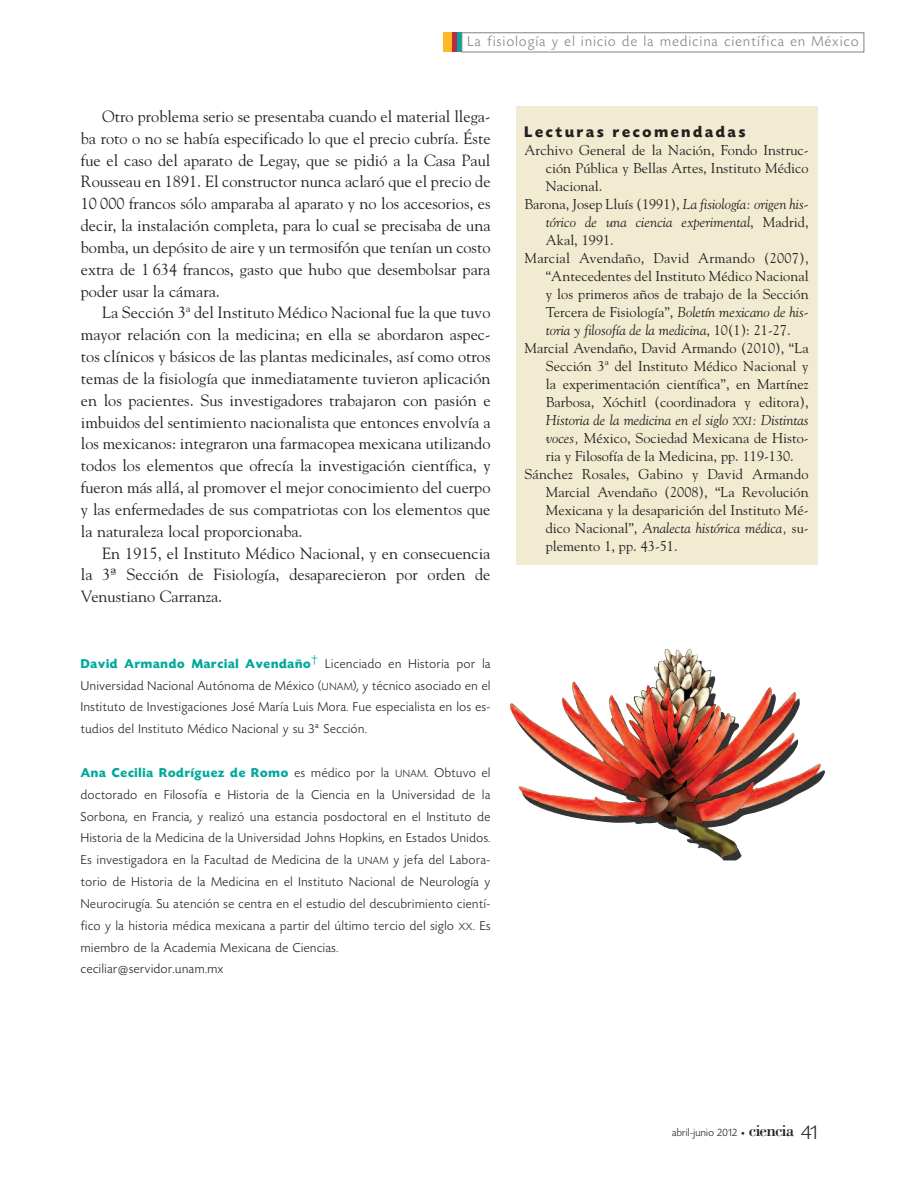
<style>
.page{position:relative;width:915px;height:1191px;background:#fff}
.page>*{position:absolute;margin:0;border:0;box-sizing:border-box;transform-origin:0 0}
.t1{font:17.25px "Bodoni";letter-spacing:-.05em;color:#231f20}
.t2{font:16.2px/21.8px "Goudy";color:#231f20;text-align:justify}
.t3{font:700 16.2px "Today HEF";letter-spacing:.17em;color:#231f20}
.t4{font:300 15px "Today HEF";letter-spacing:.095em;color:#808285}
.t5{font:14.25px "Goudy";color:#231f20}
.t6{font:italic 14.25px "Goudy";color:#231f20}
.t7{font:300 13.5px/21.9px "Today HEF";letter-spacing:.045em;color:#231f20;text-align:justify}
.t8{font:300 11.25px "Today HEF";letter-spacing:.025em;color:#231f20}
.s1{font-weight:700;color:#00a99b}
.s2{font-size:10.95px}
.s3{font-style:italic}
.s4{font-style:normal}
.s5{font-size:11.55px}
.s6{font-family:"Officina Sans";font-weight:400;font-size:7.5px}
.s7{font-family:"Today HEF";font-weight:300;font-size:21px}
</style>
<div class="page">
<div style="left:443px;top:32px;width:5px;height:20px;background:#fcb825"></div>
<hr style="left:448px;top:32px;width:4px;height:20px;background:#fcb825">
<div style="left:452px;top:32px;width:5px;height:20px;background:#bb2945"></div>
<hr style="left:457px;top:32px;width:4px;height:20px;background:#00a99b">
<div style="left:461px;top:32px;width:403px;height:20px;border:1px solid #808285"></div>
<div style="left:516px;top:106px;width:300px;height:459px;background:#f1ebd1"></div>
<img style="left:510px;top:648px;width:314px;height:212px">
<p class="t4" style="left:467px;top:35px;width:392px">La fisiología y el inicio de la medicina científica en México</p>
<p class="t2" style="left:81px;top:105px;width:411px;text-indent:21px">Otro problema serio se presentaba cuando el material llega&shy;ba roto o no se había especificado lo que el precio cubría. Éste fue el caso del aparato de Legay, que se pidió a la Casa Paul Rousseau en 1891. El constructor nunca aclaró que el precio de 10 000 francos sólo amparaba al aparato y no los accesorios, es decir, la instalación completa, para lo cual se precisaba de una bomba, un depósito de aire y un termosifón que tenían un costo extra de 1 634 francos, gasto que hubo que desembolsar para poder usar la cámara.</p>
<p class="t2" style="left:81px;top:302px;width:411px;text-indent:21px">La Sección 3<sup>a</sup> del Instituto Médico Nacional fue la que tuvo mayor relación con la medicina; en ella se abordaron aspec&shy;tos clínicos y básicos de las plantas medicinales, así como otros temas de la fisiología que inmediatamente tuvieron aplicación en los pacientes. Sus investigadores trabajaron con pasión e imbuidos del sentimiento nacionalista que entonces envolvía a los mexicanos: integraron una farmacopea mexicana utilizando todos los elementos que ofrecía la investigación científica, y fueron más allá, al promover el mejor conocimiento del cuerpo y las enfermedades de sus compatriotas con los elementos que la naturaleza local proporcionaba.</p>
<p class="t2" style="left:81px;top:542px;width:411px;text-indent:21px">En 1915, el Instituto Médico Nacional, y en consecuencia la 3ª Sección de Fisiología, desaparecieron por orden de Venustiano Carranza.</p>
<p class="t7" style="left:81px;top:654px;width:411px"><span class="s1">David Armando Marcial Avendaño</span><sup>†</sup> Licenciado en Historia por la Universidad Nacional Autónoma de México (<span class="s2">UNAM</span>), y técnico asociado en el Instituto de Investigaciones José María Luis Mora. Fue especialista en los es&shy;tudios del Instituto Médico Nacional y su 3ª Sección.</p>
<p class="t7" style="left:81px;top:763px;width:411px;text-align:left"><span class="s1">Ana Cecilia Rodríguez de Romo</span> es médico por la <span class="s2">UNAM</span>. Obtuvo el doctorado en Filosofía e Historia de la Ciencia en la Universidad de la Sorbona, en Francia, y realizó una estancia posdoctoral en el Instituto de Historia de la Medicina de la Universidad Johns Hopkins, en Estados Unidos.<br>Es investigadora en la Facultad de Medicina de la <span class="s2">UNAM</span> y jefa del Labora&shy;torio de Historia de la Medicina en el Instituto Nacional de Neurología y Neurocirugía. Su atención se centra en el estudio del descubrimiento cientí&shy;fico y la historia médica mexicana a partir del último tercio del siglo <span class="s2">XX</span>. Es miembro de la Academia Mexicana de Ciencias.<br>ceciliar@servidor.unam.mx</p>
<p class="t3" style="left:524px;top:125px;width:222px">Lecturas recomendadas</p>
<p class="t5" style="left:524px;top:141px;width:285px">Archivo General de la Nación, Fondo Instruc-</p>
<p class="t5" style="left:545px;top:159px;width:264px">ción Pública y Bellas Artes, Instituto Médico</p>
<p class="t5" style="left:545px;top:177px;width:58px">Nacional.</p>
<p class="t5" style="left:524px;top:195px;width:285px">Barona, Josep Lluís (1991), <span class="s3">La fisiología: origen his-</span></p>
<p class="t6" style="left:545px;top:213px;width:264px">tórico de una ciencia experimental<span class="s4">, Madrid,</span></p>
<p class="t5" style="left:545px;top:231px;width:70px">Akal, 1991.</p>
<p class="t5" style="left:524px;top:249px;width:285px">Marcial Avendaño, David Armando (2007),</p>
<p class="t5" style="left:545px;top:267px;width:264px">“Antecedentes del Instituto Médico Nacional</p>
<p class="t5" style="left:545px;top:285px;width:264px">y los primeros años de trabajo de la Sección</p>
<p class="t5" style="left:545px;top:303px;width:264px">Tercera de Fisiología”, <span class="s3">Boletín mexicano de his-</span></p>
<p class="t6" style="left:545px;top:321px;width:246px">toria y filosofía de la medicina<span class="s4">, 10(1): 21-27.</span></p>
<p class="t5" style="left:524px;top:339px;width:285px">Marcial Avendaño, David Armando (2010), “La</p>
<p class="t5" style="left:545px;top:357px;width:264px">Sección 3<sup>a</sup> del Instituto Médico Nacional y</p>
<p class="t5" style="left:545px;top:375px;width:264px">la experimentación científica”, en Martínez</p>
<p class="t5" style="left:545px;top:393px;width:264px">Barbosa, Xóchitl (coordinadora y editora),</p>
<p class="t6" style="left:545px;top:411px;width:264px">Historia de la medicina en el siglo <span class="s5">XXI</span>: Distintas</p>
<p class="t5" style="left:545px;top:429px;width:264px"><span class="s3">voces,</span> México, Sociedad Mexicana de Histo-</p>
<p class="t5" style="left:545px;top:447px;width:249px">ria y Filosofía de la Medicina, pp. 119-130.</p>
<p class="t5" style="left:524px;top:465px;width:285px">Sánchez Rosales, Gabino y David Armando</p>
<p class="t5" style="left:545px;top:483px;width:264px">Marcial Avendaño (2008), “La Revolución</p>
<p class="t5" style="left:545px;top:501px;width:264px">Mexicana y la desaparición del Instituto Mé-</p>
<p class="t6" style="left:545px;top:519px;width:264px"><span class="s4">dico Nacional”,</span> Analecta histórica médica, <span class="s4">su-</span></p>
<p class="t5" style="left:545px;top:537px;width:133px">plemento 1, pp. 43-51.</p>
<p class="t8" style="left:672px;top:1127px;width:74px">abril-junio 2012 <span class="s6">•</span></p>
<p class="t1" style="left:748px;top:1120px;width:70px">ciencia <span class="s7">41</span></p>
</div>
